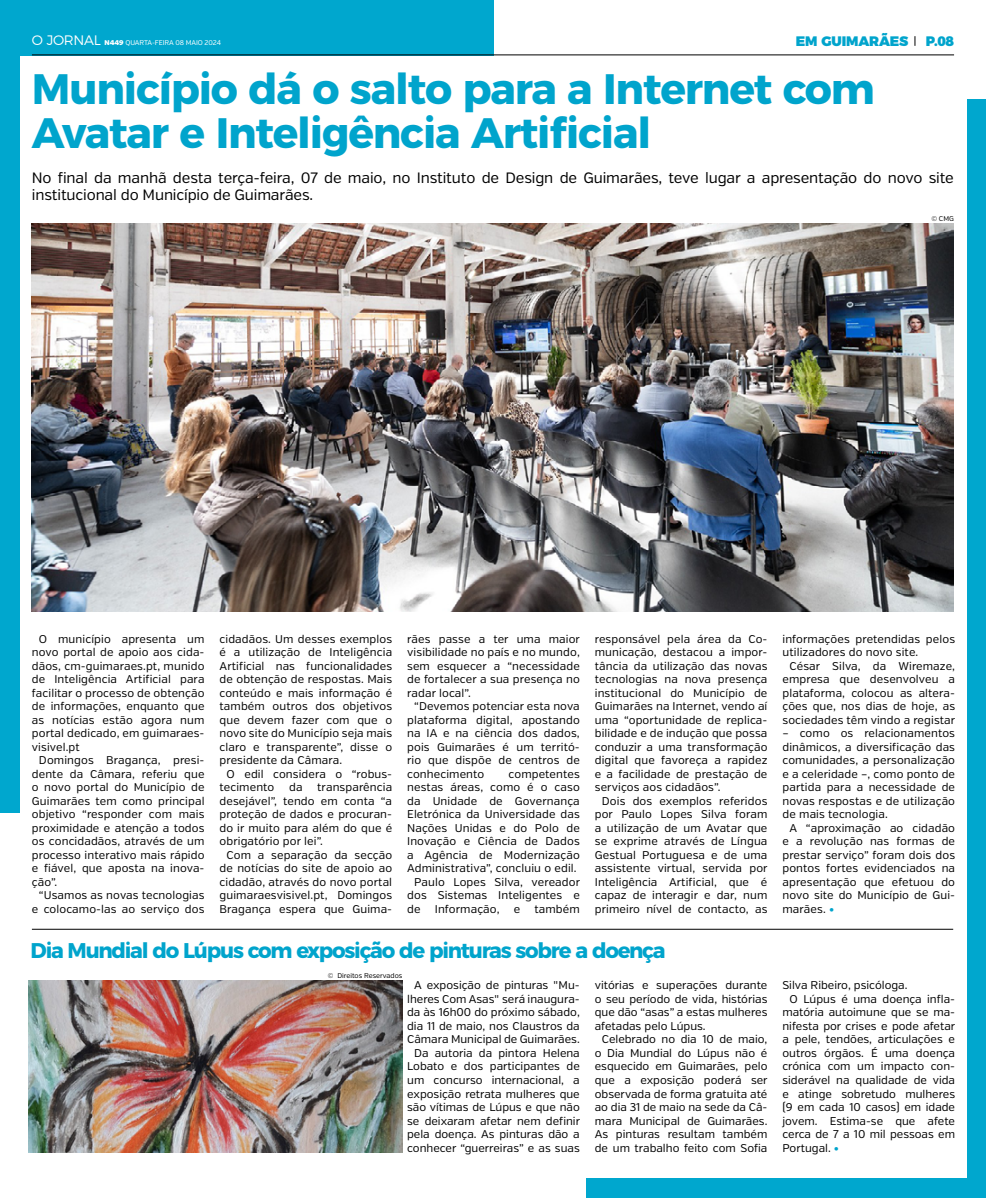
<style>
.page{position:relative;width:986px;height:1198px;background:#fff}
.page>*{position:absolute;margin:0;border:0;box-sizing:border-box;transform-origin:0 0}
.t1{font:700 42.5px/43.8px "Montserrat";letter-spacing:-.03em;color:#00a4cc}
.t2{font:700 21.25px "Montserrat";letter-spacing:-.06em;color:#00a4cc}
.t3{font:15px/17.5px "Verb";letter-spacing:-.01em;color:#000}
.t4{font:900 13.75px "Montserrat";letter-spacing:-.01em;color:#00a4cc}
.t5{font:11.25px/13.5px "Verb";letter-spacing:.005em;color:#000;text-align:justify}
.t6{font:6.88px "Verb";letter-spacing:-.015em;color:#fff}
.t7{font:6.88px "Verb";color:#000}
.s1{font-family:"Montserrat";font-weight:300;font-size:13.75px}
.s2{font-weight:900}
.s3{font-weight:700;color:#00a4cc}
</style>
<div class="page">
<div style="left:586px;top:1179px;width:399px;height:19px;background:#00a7ce"></div>
<div style="left:966px;top:100px;width:19px;height:1098px;background:#00a7ce"></div>
<div style="left:0;top:0;width:493px;height:55px;background:#00a7ce"></div>
<div style="left:0;top:0;width:20px;height:812px;background:#00a7ce"></div>
<hr style="left:32px;top:55px;width:921px;height:1px;background:#000">
<img style="left:31px;top:224px;width:922px;height:388px">
<img style="left:28px;top:980px;width:374px;height:173px">
<hr style="left:32px;top:929px;width:920px;height:1px;background:#000">
<p class="t6" style="left:32px;top:39px;width:190px"><span class="s1">O JORNAL</span> <span class="s2">N449</span> QUARTA-FEIRA 08 MAIO 2024</p>
<p class="t4" style="left:795px;top:29px;width:114px">EM GUIMARÃES</p>
<p class="t4" style="left:925px;top:29px;width:30px">P.08</p>
<h1 class="t1" style="left:32px;top:64px;width:844px">Município dá o salto para a Internet com<br>Avatar e Inteligência Artificial</h1>
<h3 class="t3" style="left:32px;top:169px;width:923px">No final da manhã desta terça-feira, 07 de maio, no Instituto de Design de Guimarães, teve lugar a apresentação do novo site institucional do Município de Guimarães.</h3>
<p class="t7" style="left:930px;top:215px;width:24px">© CMG</p>
<p class="t5" style="left:32px;top:632px;width:174px;text-indent:7px">O município apresenta um novo portal de apoio aos cida&shy;dãos, cm-guimaraes.pt, munido de Inteligência Artificial para facilitar o processo de obtenção de informações, enquanto que as notícias estão agora num portal dedicado, em guimaraes&shy;visivel.pt</p>
<p class="t5" style="left:32px;top:754px;width:174px;text-indent:7px">Domingos Bragança, presi&shy;dente da Câmara, referiu que o novo portal do Município de Guimarães tem como principal objetivo “responder com mais proximidade e atenção a todos os concidadãos, através de um processo interativo mais rápido e fiável, que aposta na inova&shy;ção”.</p>
<p class="t5" style="left:32px;top:889px;width:174px;text-align:right">“Usamos as novas tecnologias e colocamo-las ao serviço dos</p>
<p class="t5" style="left:219px;top:632px;width:174px">cidadãos. Um desses exemplos é a utilização de Inteligência Artificial nas funcionalidades de obtenção de respostas. Mais conteúdo e mais informação é também outros dos objetivos que devem fazer com que o novo site do Município seja mais claro e transparente”, disse o presidente da Câmara.</p>
<p class="t5" style="left:219px;top:767px;width:174px;text-indent:7px">O edil considera o “robus&shy;tecimento</p>
<p class="t5" style="left:219px;top:781px;width:174px;text-indent:98px">transparência desejável”, tendo em conta “a proteção de dados e procuran&shy;do ir muito para além do que é obrigatório por lei”.</p>
<p class="t5" style="left:219px;top:848px;width:174px;text-indent:7px">Com a separação da secção de notícias do site de apoio ao cidadão, através do novo portal guimaraesvisivel.pt, Domingos Bragança espera que Guima-</p>
<p class="t5" style="left:289px;top:781px;width:15px">da</p>
<p class="t5" style="left:407px;top:632px;width:174px">rães passe a ter uma maior visibilidade no país e no mundo, sem esquecer a “necessidade de fortalecer a sua presença no radar local”.</p>
<p class="t5" style="left:407px;top:700px;width:174px;text-indent:7px">“Devemos potenciar esta nova plataforma digital, apostando na IA e na ciência dos dados, pois Guimarães é um territó&shy;rio que dispõe de centros de conhecimento</p>
<p class="t5" style="left:508px;top:767px;width:73px">competentes</p>
<p class="t5" style="left:407px;top:781px;width:174px">nestas áreas, como é o caso</p>
<p class="t5" style="left:407px;top:794px;width:174px">da Unidade de Governança</p>
<p class="t5" style="left:407px;top:808px;width:174px">Eletrónica da Universidade das</p>
<p class="t5" style="left:407px;top:821px;width:174px">Nações Unidas e do Polo de</p>
<p class="t5" style="left:407px;top:835px;width:174px">Inovação e Ciência de Dados</p>
<p class="t5" style="left:407px;top:848px;width:174px">a Agência de Modernização</p>
<p class="t5" style="left:407px;top:862px;width:171px">Administrativa”, concluiu o edil.</p>
<p class="t5" style="left:414px;top:875px;width:167px">Paulo Lopes Silva, vereador</p>
<p class="t5" style="left:407px;top:889px;width:174px">dos Sistemas Inteligentes e</p>
<p class="t5" style="left:407px;top:902px;width:15px">de</p>
<p class="t5" style="left:434px;top:902px;width:66px">Informação,</p>
<p class="t5" style="left:513px;top:902px;width:8px">e</p>
<p class="t5" style="left:534px;top:902px;width:47px">também</p>
<p class="t5" style="left:594px;top:632px;width:174px">responsável pela área da Co&shy;municação, destacou a impor&shy;tância da utilização das novas tecnologias na nova presença institucional do Município de Guimarães na Internet, vendo aí uma “oportunidade de replica&shy;bilidade e de indução que possa conduzir a uma transformação digital que favoreça a rapidez e a facilidade de prestação de serviços aos cidadãos”.</p>
<p class="t5" style="left:594px;top:794px;width:174px;text-indent:7px">Dois dos exemplos referidos por Paulo Lopes Silva foram a utilização de um Avatar que se exprime através de Língua Gestual Portuguesa e de uma assistente virtual, servida por Inteligência Artificial, que é capaz de interagir e dar, num primeiro nível de contacto, as</p>
<h2 class="t2" style="left:31px;top:932px;width:636px">Dia Mundial do Lúpus com exposição de pinturas sobre a doença</h2>
<p class="t5" style="left:407px;top:979px;width:174px;text-align:right">A exposição de pinturas "Mu&shy;lheres Com Asas" será inaugura&shy;da às 16h00 do próximo sábado, dia 11 de maio, nos Claustros da<br>Câmara Municipal de Guimarães.<br>Da autoria da pintora Helena<br>Lobato e dos participantes de um concurso internacional, a exposição retrata mulheres que são vítimas de Lúpus e que não se deixaram afetar nem definir pela doença. As pinturas dão a conhecer “guerreiras” e as suas</p>
<p class="t5" style="left:594px;top:979px;width:174px">vitórias e superações durante o seu período de vida, histórias que dão “asas” a estas mulheres afetadas pelo Lúpus.</p>
<p class="t7" style="left:327px;top:971px;width:76px">© Direitos Reservados</p>
<p class="t5" style="left:594px;top:1033px;width:174px;text-indent:7px">Celebrado no dia 10 de maio, o Dia Mundial do Lúpus não é esquecido em Guimarães, pelo que a exposição poderá ser observada de forma gratuita até ao dia 31 de maio na sede da Câ&shy;mara Municipal de Guimarães.<br>As pinturas resultam também de um trabalho feito com Sofia</p>
<p class="t5" style="left:782px;top:632px;width:174px">informações pretendidas pelos utilizadores do novo site.</p>
<p class="t5" style="left:782px;top:659px;width:174px;text-indent:7px">César Silva, da Wiremaze, empresa que desenvolveu a plataforma, colocou as altera&shy;ções que, nos dias de hoje, as sociedades têm vindo a registar</p>
<p class="t5" style="left:782px;top:727px;width:174px">– como os relacionamentos dinâmicos, a diversificação das comunidades, a personalização e a celeridade –, como ponto de partida para a necessidade de novas respostas e de utilização de mais tecnologia.</p>
<p class="t5" style="left:782px;top:821px;width:174px;text-indent:7px">A “aproximação ao cidadão e a revolução nas formas de prestar serviço” foram dois dos pontos fortes evidenciados na apresentação que efetuou do novo site do Município de Gui&shy;marães. <span class="s3">•</span></p>
<p class="t5" style="left:782px;top:979px;width:126px">Silva Ribeiro, psicóloga.</p>
<p class="t5" style="left:789px;top:992px;width:167px">O Lúpus é uma doença infla-</p>
<p class="t5" style="left:782px;top:1006px;width:174px">matória autoimune que se ma-</p>
<p class="t5" style="left:782px;top:1019px;width:174px">nifesta por crises e pode afetar</p>
<p class="t5" style="left:782px;top:1033px;width:174px">a pele, tendões, articulações e</p>
<p class="t5" style="left:782px;top:1046px;width:174px">outros órgãos. É uma doença</p>
<p class="t5" style="left:782px;top:1060px;width:174px">crónica com um impacto con-</p>
<p class="t5" style="left:782px;top:1073px;width:174px">siderável na qualidade de vida</p>
<p class="t5" style="left:782px;top:1087px;width:174px">e atinge sobretudo mulheres</p>
<p class="t5" style="left:782px;top:1100px;width:174px">(9 em cada 10 casos) em idade</p>
<p class="t5" style="left:782px;top:1114px;width:174px">jovem. Estima-se que afete</p>
<p class="t5" style="left:782px;top:1127px;width:174px">cerca de 7 a 10 mil pessoas em</p>
<p class="t5" style="left:782px;top:1141px;width:58px">Portugal. <span class="s3">•</span></p>
</div>
